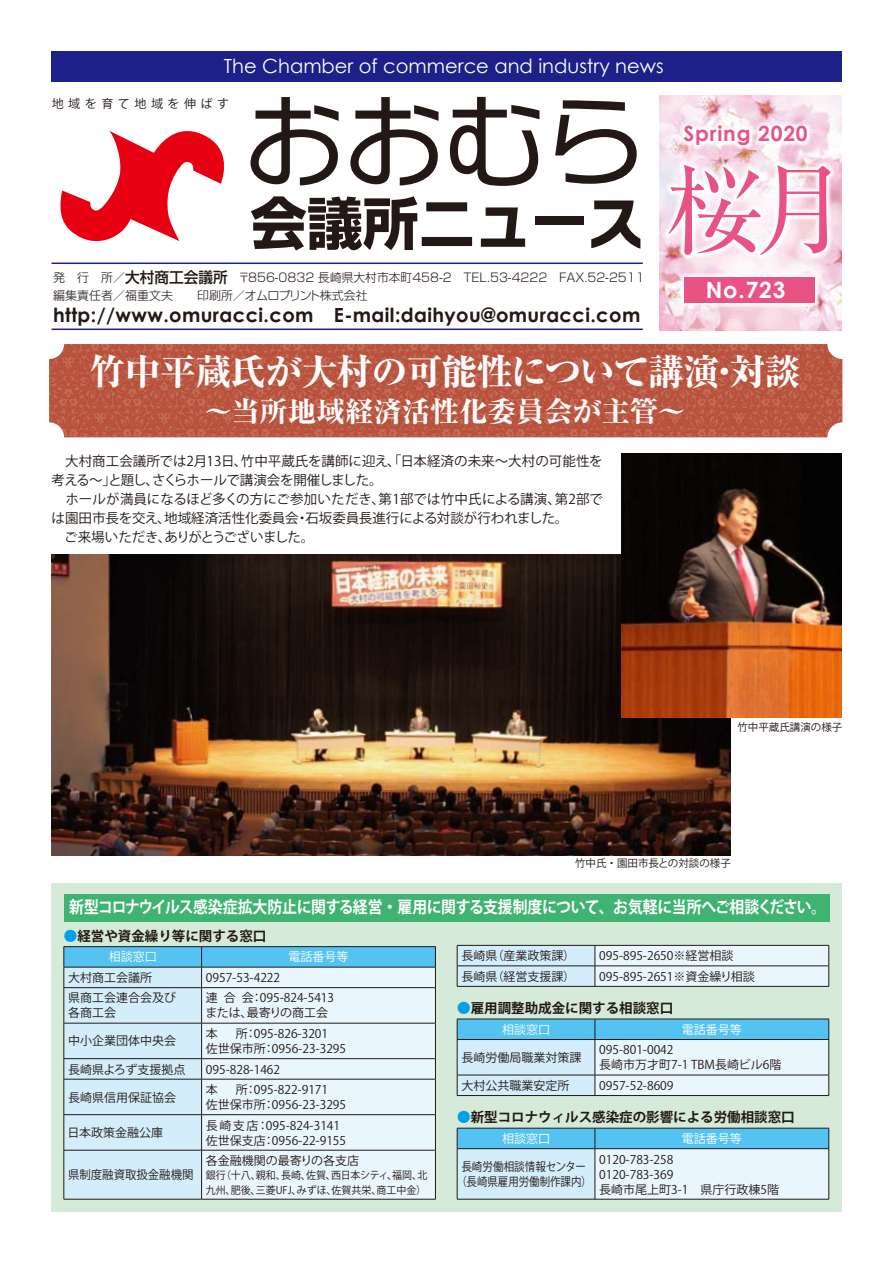
<style>
.page{position:relative;width:893px;height:1263px;background:#fff}
.page>*{position:absolute;margin:0;border:0;box-sizing:border-box;transform-origin:0 0}
.t1{font:99.9px "Typelabo N Std";color:#231815}
.t2{font:98.85px "Ryumin Pro";color:#e95383}
.t3{font:700 56.1px "Typelabo N Std";color:#231815}
.t4{font:800 36px "Ryumin Pro";letter-spacing:-.02em;color:#fff}
.t5{font:800 28.5px "Ryumin Pro";color:#fff}
.t6{font:700 22.5px "Century Gothic";color:#fff}
.t7{font:700 21px "Century Gothic";letter-spacing:.04em;color:#e95383}
.t8{font:700 19.5px "Century Gothic";letter-spacing:.02em;color:#231815}
.t9{font:19.5px "Century Gothic";color:#fff}
.t10{font:700 16.5px "Koz Go Pr 6 N";letter-spacing:-.02em;color:#fff;scale:.9 1}
.t11{font:13.5px/19px "Koz Go Pr 6 N";color:#231815}
.t12{font:700 13.5px "Koz Go Pro";color:#231815}
.t13{font:12px/15px "Koz Go Pro";color:#231815}
.t14{font:300 12px/18px "Shin Go Pro";color:#231815}
.t15{font:12px "Koz Go Pro";color:#fff}
.t16{font:12px/15px "Koz Go Pro";color:#231815;text-align:center;scale:.88 1}
.t17{font:12px "Koz Go Pro";letter-spacing:.38em;color:#231815}
.t18{font:12px "Koz Go Pro";color:#231815;scale:.95 1}
.t19{font:10.5px/15px "Koz Go Pro";color:#231815;scale:.95 1}
.t20{font:10.5px "Koz Go Pr 6 N";color:#231815}
.s1{font-family:"Shin Go Pro"}
.s2{font-weight:500;font-size:15px}
.s3{color:#00a0e9}
</style>
<div class="page">
<img style="left:49px;top:344px;width:793px;height:93px">
<img style="left:51px;top:555px;width:679px;height:300px">
<img style="left:622px;top:454px;width:220px;height:264px">
<div style="left:51px;top:51px;width:791px;height:31px;background:#1d2088"></div>
<svg style="left:60px;top:131px;width:164px;height:110px"></svg>
<hr style="left:52px;top:263px;width:591px;height:1px;background:#1d2088">
<hr style="left:52px;top:329px;width:591px;height:1px;background:#1d2088">
<img style="left:627px;top:328px;width:216px;height:32px">
<img style="left:659px;top:95px;width:183px;height:10px">
<img style="left:608px;top:105px;width:234px;height:223px">
<div style="left:684px;top:277px;width:130px;height:26px;background:#e95383"></div>
<div style="left:51px;top:884px;width:791px;height:328px;background:#d5ead8"></div>
<div style="left:64px;top:894px;width:765px;height:27px;background:#3fb370"></div>
<hr style="left:64px;top:946px;width:138px;height:1px;background:#231815">
<hr style="left:202px;top:946px;width:234px;height:1px;background:#231815">
<svg style="left:64px;top:947px;width:372px;height:252px;background:#d1e9f5"></svg>
<hr style="left:64px;top:1079px;width:138px;height:1px;background:#231815">
<hr style="left:64px;top:1079px;width:1px;height:35px;background:#231815">
<hr style="left:202px;top:1079px;width:234px;height:1px;background:#231815">
<hr style="left:201px;top:1079px;width:1px;height:35px;background:#231815">
<hr style="left:435px;top:1079px;width:1px;height:35px;background:#231815">
<hr style="left:64px;top:1114px;width:138px;height:1px;background:#231815">
<hr style="left:64px;top:1115px;width:1px;height:35px;background:#231815">
<hr style="left:202px;top:1114px;width:234px;height:1px;background:#231815">
<hr style="left:201px;top:1115px;width:1px;height:35px;background:#231815">
<hr style="left:435px;top:1115px;width:1px;height:35px;background:#231815">
<hr style="left:64px;top:1150px;width:138px;height:1px;background:#231815">
<hr style="left:64px;top:1150px;width:1px;height:49px;background:#231815">
<hr style="left:202px;top:1150px;width:234px;height:1px;background:#231815">
<hr style="left:201px;top:1150px;width:1px;height:49px;background:#231815">
<hr style="left:435px;top:1150px;width:1px;height:49px;background:#231815">
<hr style="left:64px;top:1199px;width:138px;height:1px;background:#231815">
<hr style="left:202px;top:1199px;width:234px;height:1px;background:#231815">
<svg style="left:596px;top:946px;width:233px;height:253px;fill:#eaf6fd"></svg>
<svg style="left:596px;top:1020px;width:233px;height:128px"></svg>
<hr style="left:595px;top:945px;width:234px;height:1px;background:#231815">
<hr style="left:595px;top:965px;width:234px;height:1px;background:#231815">
<svg style="left:828px;top:945px;width:1px;height:41px"></svg>
<hr style="left:595px;top:986px;width:234px;height:1px;background:#231815">
<hr style="left:595px;top:1019px;width:234px;height:1px;background:#231815">
<svg style="left:828px;top:1019px;width:1px;height:20px"></svg>
<hr style="left:595px;top:1039px;width:234px;height:1px;background:#231815">
<hr style="left:828px;top:1040px;width:1px;height:35px;background:#231815">
<hr style="left:595px;top:1075px;width:234px;height:1px;background:#231815">
<svg style="left:828px;top:1075px;width:1px;height:20px"></svg>
<hr style="left:595px;top:1095px;width:234px;height:1px;background:#231815">
<hr style="left:595px;top:1128px;width:234px;height:1px;background:#231815">
<svg style="left:457px;top:945px;width:139px;height:254px"></svg>
<svg style="left:828px;top:1128px;width:1px;height:20px"></svg>
<hr style="left:457px;top:1148px;width:138px;height:1px;background:#231815">
<hr style="left:457px;top:1149px;width:1px;height:50px;background:#231815">
<hr style="left:595px;top:1148px;width:234px;height:1px;background:#231815">
<hr style="left:595px;top:1149px;width:1px;height:50px;background:#231815">
<hr style="left:828px;top:1149px;width:1px;height:50px;background:#231815">
<hr style="left:457px;top:1199px;width:138px;height:1px;background:#231815">
<hr style="left:595px;top:1199px;width:234px;height:1px;background:#231815">
<h3 class="t9" style="left:224px;top:54px;width:441px">The Chamber of commerce and industry news</h3>
<p class="t17" style="left:52px;top:96px;width:179px">地域を育て地域を伸ばす</p>
<h1 class="t1" style="left:245px;top:65px;width:401px">おおむら</h1>
<h3 class="t3" style="left:250px;top:182px;width:394px"><span class="s1">会議所</span>ニュース</h3>
<h3 class="t7" style="left:683px;top:120px;width:126px">Spring 2020</h3>
<h2 class="t2" style="left:666px;top:132px;width:186px">桜月</h2>
<h3 class="t6" style="left:706px;top:275px;width:81px">No.723</h3>
<p class="t14" style="left:53px;top:267px;width:593px">発　行　所／<span class="s2">大村商工会議所</span>　〒856-0832 長崎県大村市本町458-2　TEL.53-4222　FAX.52-2511編集責任者／福重文夫　　印刷所／オムロプリント株式会社</p>
<h3 class="t8" style="left:53px;top:302px;width:589px">http://www.omuracci.com E-mail:daihyou@omuracci.com</h3>
<h3 class="t4" style="left:89px;top:343px;width:713px">竹中平蔵氏が大村の可能性について講演・対談</h3>
<h3 class="t5" style="left:204px;top:389px;width:483px">～当所地域経済活性化委員会が主管～</h3>
<p class="t11" style="left:52px;top:452px;width:553px">　大村商工会議所では2月13日、竹中平蔵氏を講師に迎え、「日本経済の未来～大村の可能性を考える～」と題し、さくらホールで講演会を開催しました。<br>　ホールが満員になるほど多くの方にご参加いただき、第1部では竹中氏による講演、第2部では園田市長を交え、地域経済活性化委員会・石坂委員長進行による対談が行われました。<br>　ご来場いただき、ありがとうございました。</p>
<p class="t20" style="left:737px;top:721px;width:106px">竹中平蔵氏講演の様子</p>
<p class="t20" style="left:575px;top:857px;width:157px">竹中氏・園田市長との対談の様子</p>
<h3 class="t10" style="left:69px;top:898px;width:843px">新型コロナウイルス感染症拡大防止に関する経営・雇用に関する支援制度について、お気軽に当所へご相談ください。</h3>
<p class="t12" style="left:64px;top:927px;width:204px"><span class="s3">●</span>経営や資金繰り等に関する窓口</p>
<p class="t15" style="left:109px;top:949px;width:49px">相談窓口</p>
<p class="t15" style="left:288px;top:949px;width:61px">電話番号等</p>
<p class="t13" style="left:68px;top:970px;width:85px">大村商工会議所</p>
<p class="t13" style="left:206px;top:970px;width:76px">0957-53-4222</p>
<p class="t13" style="left:68px;top:991px;width:109px">県商工会連合会及び各商工会</p>
<p class="t13" style="left:205px;top:991px;width:130px">連合会：095-824-5413または、最寄りの商工会</p>
<p class="t13" style="left:68px;top:1034px;width:109px">中小企業団体中央会</p>
<p class="t13" style="left:206px;top:1026px;width:13px">本</p>
<p class="t13" style="left:206px;top:1026px;width:142px;text-indent:30px">所：095-826-3201<br>佐世保市所：0956-23-3295</p>
<p class="t13" style="left:68px;top:1062px;width:119px">長崎県よろず支援拠点</p>
<p class="t13" style="left:206px;top:1062px;width:76px">095-828-1462</p>
<p class="t13" style="left:68px;top:1090px;width:109px">長崎県信用保証協会</p>
<p class="t13" style="left:206px;top:1082px;width:13px">本</p>
<p class="t13" style="left:206px;top:1082px;width:142px;text-indent:30px">所：095-822-9171<br>佐世保市所：0956-23-3295</p>
<p class="t13" style="left:68px;top:1125px;width:97px">日本政策金融公庫</p>
<p class="t13" style="left:206px;top:1118px;width:142px">長崎支店：095-824-3141佐世保支店：0956-22-9155</p>
<p class="t18" style="left:68px;top:1167px;width:134px">県制度融資取扱金融機関</p>
<p class="t13" style="left:206px;top:1153px;width:155px">各金融機関の最寄りの各支店</p>
<p class="t19" style="left:206px;top:1167px;width:235px">銀行（十八、親和、長崎、佐賀、西日本シティ、福岡、北九州、肥後、三菱UFJ、みずほ、佐賀共栄、商工中金）</p>
<p class="t13" style="left:461px;top:948px;width:115px">長崎県（産業政策課）</p>
<p class="t13" style="left:599px;top:948px;width:136px">095-895-2650※経営相談</p>
<p class="t13" style="left:461px;top:969px;width:115px">長崎県（経営支援課）</p>
<p class="t13" style="left:599px;top:969px;width:157px">095-895-2651※資金繰り相談</p>
<p class="t12" style="left:457px;top:999px;width:217px"><span class="s3">●</span>雇用調整助成金に関する相談窓口</p>
<p class="t15" style="left:502px;top:1022px;width:49px">相談窓口</p>
<p class="t15" style="left:682px;top:1022px;width:61px">電話番号等</p>
<p class="t13" style="left:461px;top:1050px;width:121px">長崎労働局職業対策課</p>
<p class="t13" style="left:599px;top:1043px;width:184px">095-801-0042<br>長崎市万才町7-1 TBM長崎ビル6階</p>
<p class="t13" style="left:461px;top:1078px;width:109px">大村公共職業安定所</p>
<p class="t13" style="left:599px;top:1078px;width:76px">0957-52-8609</p>
<p class="t12" style="left:457px;top:1109px;width:339px"><span class="s3">●</span>新型コロナウィルス感染症の影響による労働相談窓口</p>
<p class="t15" style="left:502px;top:1131px;width:49px">相談窓口</p>
<p class="t15" style="left:682px;top:1131px;width:61px">電話番号等</p>
<p class="t16" style="left:456px;top:1159px;width:155px">長崎労働相談情報センター（長崎県雇用労働制作課内）</p>
<p class="t13" style="left:599px;top:1152px;width:181px">0120-783-258<br>0120-783-369<br>長崎市尾上町3-1　県庁行政棟5階</p>
</div>
